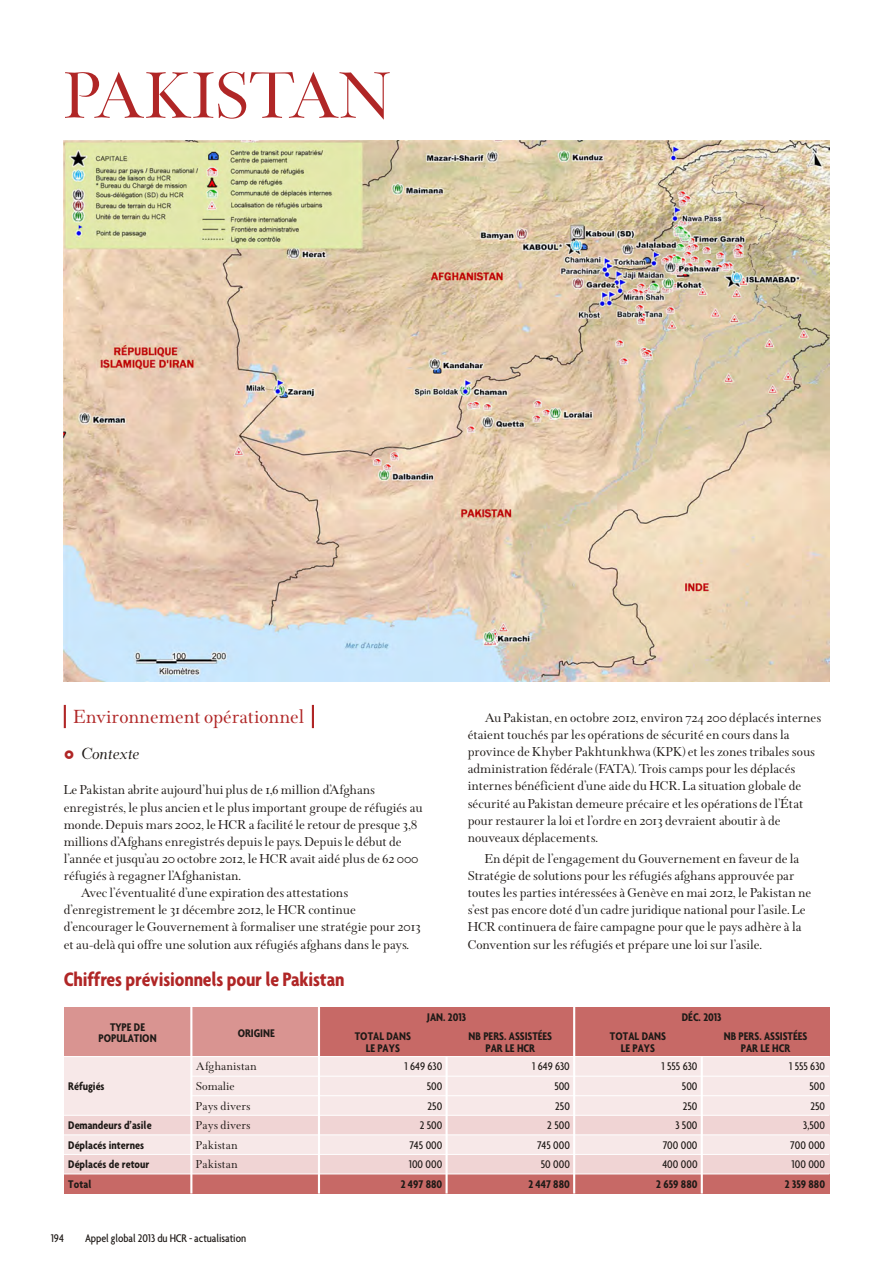
<style>
.page{position:relative;width:894px;height:1263px;background:#fff}
.page>*{position:absolute;margin:0;border:0;box-sizing:border-box;transform-origin:0 0}
.t1{font:72px "Wessex Roman Titling";letter-spacing:-.015em;color:#b02626}
.t2{font:700 condensed 21px "Agenda";letter-spacing:-.005em;color:#b02626}
.t3{font:21px "Wessex";letter-spacing:-.005em;color:#b02626}
.t4{font:italic 18px "Wessex";letter-spacing:-.005em;color:#1f1a17}
.t5{font:14.25px/17.1px "Wessex";letter-spacing:-.01em;color:#1f1a17}
.t6{font:12.75px "Wessex";color:#1f1a17}
.t7{font:700 condensed 12px/11.4px "Agenda";color:#1f1a17;text-align:center}
.t8{font:500 condensed 12px "Agenda";color:#1f1a17}
</style>
<div class="page">
<hr style="left:64px;top:705px;width:2px;height:23px;background:#b02626">
<hr style="left:312px;top:705px;width:2px;height:23px;background:#b02626">
<img style="left:64px;top:141px;width:765px;height:541px">
<div style="left:64px;top:1007px;width:127px;height:50px;background:#d99491"></div>
<div style="left:191px;top:1007px;width:128px;height:50px;background:#d99491"></div>
<div style="left:319px;top:1007px;width:255px;height:19px;background:#c76966"></div>
<div style="left:574px;top:1007px;width:255px;height:19px;background:#c76966"></div>
<div style="left:319px;top:1026px;width:128px;height:31px;background:#c76966"></div>
<div style="left:447px;top:1026px;width:127px;height:31px;background:#c76966"></div>
<div style="left:574px;top:1026px;width:128px;height:31px;background:#c76966"></div>
<div style="left:702px;top:1026px;width:127px;height:31px;background:#c76966"></div>
<div style="left:64px;top:1057px;width:127px;height:58px;background:#f7e8e8"></div>
<div style="left:191px;top:1057px;width:128px;height:19px;background:#f7e8e8"></div>
<div style="left:319px;top:1057px;width:128px;height:19px;background:#f7e8e8"></div>
<div style="left:447px;top:1057px;width:127px;height:19px;background:#f7e8e8"></div>
<div style="left:574px;top:1057px;width:128px;height:19px;background:#f7e8e8"></div>
<div style="left:702px;top:1057px;width:127px;height:19px;background:#f7e8e8"></div>
<div style="left:191px;top:1076px;width:128px;height:20px;background:#f7e8e8"></div>
<div style="left:319px;top:1076px;width:128px;height:20px;background:#f7e8e8"></div>
<div style="left:447px;top:1076px;width:127px;height:20px;background:#f7e8e8"></div>
<div style="left:574px;top:1076px;width:128px;height:20px;background:#f7e8e8"></div>
<div style="left:702px;top:1076px;width:127px;height:20px;background:#f7e8e8"></div>
<div style="left:191px;top:1096px;width:128px;height:19px;background:#f7e8e8"></div>
<div style="left:319px;top:1096px;width:128px;height:19px;background:#f7e8e8"></div>
<div style="left:447px;top:1096px;width:127px;height:19px;background:#f7e8e8"></div>
<div style="left:574px;top:1096px;width:128px;height:19px;background:#f7e8e8"></div>
<div style="left:702px;top:1096px;width:127px;height:19px;background:#f7e8e8"></div>
<div style="left:64px;top:1115px;width:127px;height:20px;background:#f0d4d4"></div>
<div style="left:191px;top:1115px;width:128px;height:20px;background:#f0d4d4"></div>
<div style="left:319px;top:1115px;width:128px;height:20px;background:#f0d4d4"></div>
<div style="left:447px;top:1115px;width:127px;height:20px;background:#f0d4d4"></div>
<div style="left:574px;top:1115px;width:128px;height:20px;background:#f0d4d4"></div>
<div style="left:702px;top:1115px;width:127px;height:20px;background:#f0d4d4"></div>
<div style="left:64px;top:1135px;width:127px;height:19px;background:#f7e8e8"></div>
<div style="left:191px;top:1135px;width:128px;height:19px;background:#f7e8e8"></div>
<div style="left:319px;top:1135px;width:128px;height:19px;background:#f7e8e8"></div>
<div style="left:447px;top:1135px;width:127px;height:19px;background:#f7e8e8"></div>
<div style="left:574px;top:1135px;width:128px;height:19px;background:#f7e8e8"></div>
<div style="left:702px;top:1135px;width:127px;height:19px;background:#f7e8e8"></div>
<div style="left:64px;top:1154px;width:127px;height:20px;background:#f0d4d4"></div>
<div style="left:191px;top:1154px;width:128px;height:20px;background:#f0d4d4"></div>
<div style="left:319px;top:1154px;width:128px;height:20px;background:#f0d4d4"></div>
<div style="left:447px;top:1154px;width:127px;height:20px;background:#f0d4d4"></div>
<div style="left:574px;top:1154px;width:128px;height:20px;background:#f0d4d4"></div>
<div style="left:702px;top:1154px;width:127px;height:20px;background:#f0d4d4"></div>
<div style="left:64px;top:1174px;width:127px;height:20px;background:#c76966"></div>
<div style="left:191px;top:1174px;width:128px;height:20px;background:#c76966"></div>
<div style="left:319px;top:1174px;width:128px;height:20px;background:#c76966"></div>
<div style="left:447px;top:1174px;width:127px;height:20px;background:#c76966"></div>
<div style="left:574px;top:1174px;width:128px;height:20px;background:#c76966"></div>
<div style="left:702px;top:1174px;width:127px;height:20px;background:#c76966"></div>
<hr style="left:64px;top:1056px;width:765px;height:1px;background:#fff">
<hr style="left:191px;top:1076px;width:638px;height:1px;background:#fff">
<hr style="left:191px;top:1095px;width:638px;height:1px;background:#fff">
<hr style="left:64px;top:1115px;width:765px;height:1px;background:#fff">
<hr style="left:64px;top:1134px;width:765px;height:1px;background:#fff">
<hr style="left:64px;top:1154px;width:765px;height:1px;background:#fff">
<hr style="left:64px;top:1174px;width:765px;height:1px;background:#fff">
<hr style="left:190px;top:1007px;width:2px;height:187px;background:#fff">
<hr style="left:318px;top:1007px;width:2px;height:187px;background:#fff">
<hr style="left:446px;top:1056px;width:2px;height:138px;background:#fff">
<hr style="left:573px;top:1007px;width:2px;height:187px;background:#fff">
<hr style="left:701px;top:1056px;width:2px;height:138px;background:#fff">
<h1 class="t1" style="left:64px;top:63px;width:329px">PAKISTAN</h1>
<h2 class="t3" style="left:74px;top:707px;width:232px">Environnement opérationnel</h2>
<p class="t4" style="left:81px;top:746px;width:60px">Contexte</p>
<p class="t5" style="left:64px;top:782px;width:313px">Le Pakistan abrite aujourd’hui plus de 1,6 million d’Afghans</p>
<p class="t5" style="left:64px;top:799px;width:360px">enregistrés, le plus ancien et le plus important groupe de réfugiés au</p>
<p class="t5" style="left:64px;top:817px;width:355px">monde. Depuis mars 2002, le HCR a facilité le retour de presque 3,8</p>
<p class="t5" style="left:64px;top:834px;width:340px">millions d’Afghans enregistrés depuis le pays. Depuis le début de</p>
<p class="t5" style="left:64px;top:851px;width:356px">l’année et jusqu’au 20 octobre 2012, le HCR avait aidé plus de 62 000</p>
<p class="t5" style="left:64px;top:868px;width:179px">réfugiés à regagner l’Afghanistan.</p>
<p class="t5" style="left:81px;top:885px;width:269px">Avec l’éventualité d’une expiration des attestations</p>
<p class="t5" style="left:64px;top:902px;width:294px">d’enregistrement le 31 décembre 2012, le HCR continue</p>
<p class="t5" style="left:64px;top:919px;width:359px">d’encourager le Gouvernement à formaliser une stratégie pour 2013</p>
<p class="t5" style="left:64px;top:936px;width:347px">et au-delà qui offre une solution aux réfugiés afghans dans le pays.</p>
<p class="t5" style="left:468px;top:710px;width:355px;text-indent:17px">Au Pakistan, en octobre 2012, environ 724 200 déplacés internes étaient touchés par les opérations de sécurité en cours dans la province de Khyber Pakhtunkhwa (KPK) et les zones tribales sous administration fédérale (FATA). Trois camps pour les déplacés internes bénéficient d’une aide du HCR. La situation globale de sécurité au Pakistan demeure précaire et les opérations de l’État pour restaurer la loi et l’ordre en 2013 devraient aboutir à de nouveaux déplacements.</p>
<p class="t5" style="left:468px;top:851px;width:345px;text-indent:17px">En dépit de l’engagement du Gouvernement en faveur de la Stratégie de solutions pour les réfugiés afghans approuvée par toutes les parties intéressées à Genève en mai 2012, le Pakistan ne s’est pas encore doté d’un cadre juridique national pour l’asile. Le HCR continuera de faire campagne pour que le pays adhère à la Convention sur les réfugiés et prépare une loi sur l’asile.</p>
<h2 class="t2" style="left:64px;top:969px;width:282px">Chiffres prévisionnels pour le Pakistan</h2>
<p class="t7" style="left:99px;top:1022px;width:60px">TYPE DE<br>POPULATION</p>
<p class="t7" style="left:238px;top:1028px;width:39px">ORIGINE</p>
<p class="t7" style="left:427px;top:1012px;width:41px">JAN. 2013</p>
<p class="t7" style="left:682px;top:1012px;width:41px">DÉC. 2013</p>
<p class="t7" style="left:355px;top:1031px;width:58px">TOTAL DANS<br>LE PAYS</p>
<p class="t7" style="left:469px;top:1031px;width:85px">NB PERS. ASSISTÉES<br>PAR LE HCR</p>
<p class="t7" style="left:610px;top:1031px;width:58px">TOTAL DANS<br>LE PAYS</p>
<p class="t7" style="left:724px;top:1031px;width:85px">NB PERS. ASSISTÉES<br>PAR LE HCR</p>
<p class="t7" style="left:68px;top:1081px;width:38px">Réfugiés</p>
<p class="t6" style="left:196px;top:1061px;width:62px">Afghanistan</p>
<p class="t8" style="left:405px;top:1061px;width:39px">1 649 630</p>
<p class="t8" style="left:532px;top:1061px;width:39px">1 649 630</p>
<p class="t8" style="left:661px;top:1061px;width:38px">1 555 630</p>
<p class="t8" style="left:789px;top:1061px;width:38px">1 555 630</p>
<p class="t6" style="left:196px;top:1080px;width:41px">Somalie</p>
<p class="t8" style="left:427px;top:1081px;width:17px">500</p>
<p class="t8" style="left:554px;top:1081px;width:17px">500</p>
<p class="t8" style="left:682px;top:1081px;width:17px">500</p>
<p class="t8" style="left:810px;top:1081px;width:17px">500</p>
<p class="t6" style="left:196px;top:1100px;width:56px">Pays divers</p>
<p class="t8" style="left:428px;top:1100px;width:16px">250</p>
<p class="t8" style="left:555px;top:1100px;width:16px">250</p>
<p class="t8" style="left:683px;top:1100px;width:16px">250</p>
<p class="t8" style="left:810px;top:1100px;width:16px">250</p>
<p class="t7" style="left:68px;top:1120px;width:85px">Demandeurs d’asile</p>
<p class="t6" style="left:196px;top:1120px;width:56px">Pays divers</p>
<p class="t8" style="left:420px;top:1120px;width:24px">2 500</p>
<p class="t8" style="left:547px;top:1120px;width:24px">2 500</p>
<p class="t8" style="left:675px;top:1120px;width:24px">3 500</p>
<p class="t8" style="left:803px;top:1120px;width:23px">3,500</p>
<p class="t7" style="left:68px;top:1140px;width:77px">Déplacés internes</p>
<p class="t6" style="left:196px;top:1139px;width:43px">Pakistan</p>
<p class="t8" style="left:409px;top:1139px;width:35px">745 000</p>
<p class="t8" style="left:537px;top:1139px;width:35px">745 000</p>
<p class="t8" style="left:663px;top:1139px;width:36px">700 000</p>
<p class="t8" style="left:790px;top:1139px;width:36px">700 000</p>
<p class="t7" style="left:68px;top:1159px;width:83px">Déplacés de retour</p>
<p class="t6" style="left:196px;top:1159px;width:43px">Pakistan</p>
<p class="t8" style="left:409px;top:1159px;width:35px">100 000</p>
<p class="t8" style="left:541px;top:1159px;width:31px">50 000</p>
<p class="t8" style="left:662px;top:1159px;width:37px">400 000</p>
<p class="t8" style="left:792px;top:1159px;width:35px">100 000</p>
<p class="t7" style="left:68px;top:1179px;width:25px">To tal</p>
<p class="t7" style="left:401px;top:1179px;width:43px">2 497 880</p>
<p class="t7" style="left:529px;top:1179px;width:43px">2 447 880</p>
<p class="t7" style="left:656px;top:1179px;width:43px">2 659 880</p>
<p class="t7" style="left:785px;top:1179px;width:42px">2 359 880</p>
<p class="t8" style="left:51px;top:1232px;width:15px">194</p>
<p class="t8" style="left:85px;top:1232px;width:163px">Appel global 2013 du HCR - actualisation</p>
</div>
